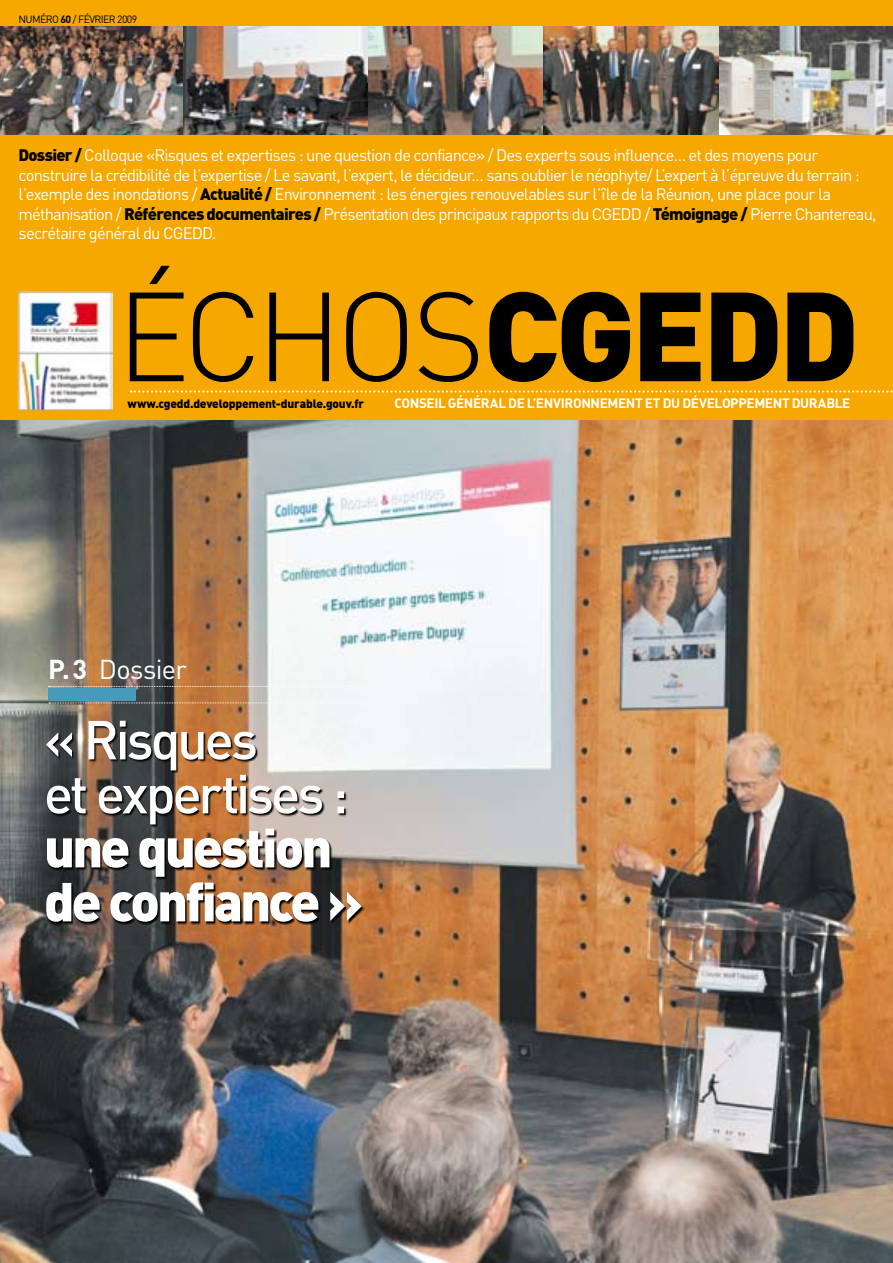
<style>
.page{position:relative;width:893px;height:1263px;background:#fff}
.page>*{position:absolute;margin:0;border:0;box-sizing:border-box;transform-origin:0 0}
.t1{font:300 124.5px "DIN";letter-spacing:-.055em;color:#000}
.t2{font:900 54px/54px "DIN";letter-spacing:-.055em;color:#fff}
.t3{font:500 54px/54px "DIN";letter-spacing:-.06em;color:#fff}
.t4{font:27px "DIN";letter-spacing:-.025em;color:#fff}
.t5{font:16.5px/19.5px "DIN";letter-spacing:-.05em;color:#fff}
.t6{font:700 13.5px "DIN";letter-spacing:-.025em;color:#fff}
.t7{font:900 12px "DIN";letter-spacing:-.02em;color:#000}
.t8{font:10.5px "DIN";letter-spacing:-.06em;color:#000}
.s1{font-weight:700}
.s2{font-weight:900;color:#000}
.s3{font-weight:900}
</style>
<div class="page">
<div style="left:0;top:0;width:893px;height:432px;background:#f6a800"></div>
<svg style="left:131px;top:390px;width:762px;height:3px"></svg>
<img style="left:17px;top:291px;width:95px;height:119px">
<img style="left:0;top:421px;width:893px;height:842px">
<img style="left:38px;top:705px;width:444px;height:291px">
<div style="left:49px;top:688px;width:87px;height:13px;background:#479ab9"></div>
<svg style="left:49px;top:686px;width:316px;height:1px"></svg>
<svg style="left:49px;top:702px;width:316px;height:1px"></svg>
<img style="left:718px;top:27px;width:175px;height:108px">
<img style="left:543px;top:27px;width:175px;height:108px">
<img style="left:367px;top:27px;width:176px;height:108px">
<img style="left:182px;top:27px;width:185px;height:108px">
<img style="left:0;top:27px;width:182px;height:108px">
<p class="t8" style="left:19px;top:13px;width:120px">Numéro <span class="s1">60</span> / Février 2009</p>
<p class="t5" style="left:19px;top:145px;width:859px"><span class="s2">Dossier /</span> Colloque «Risques et expertises : une question de confiance» / Des experts sous influence… et des moyens pour construire la crédibilité de l’expertise / Le savant, l’expert, le décideur… sans oublier le néophyte/ L’expert à l’épreuve du terrain : l’exemple des inondations / <span class="s2">Actualité /</span> Environnement : les énergies renouvelables sur l’île de la Réunion, une place pour la méthanisation / <span class="s2">Références documentaires /</span> Présentation des principaux rapports du CGEDD / <span class="s2">Témoignage /</span> Pierre Chantereau, secrétaire général du CGEDD.</p>
<h1 class="t1" style="left:116px;top:260px;width:659px">Échos<span class="s3">cgedd</span></h1>
<p class="t7" style="left:127px;top:396px;width:238px">www.cgedd.developpement-durable.gouv.fr</p>
<p class="t6" style="left:394px;top:394px;width:457px">CONSEIL GÉNÉRAL DE L’ENVIRONNEMENT ET DU DÉVELOPPEMENT DURABLE</p>
<h3 class="t4" style="left:48px;top:652px;width:140px"><span class="s1">P.3</span> Dossier</h3>
<h2 class="t3" style="left:44px;top:711px;width:306px">« Risques<br>et expertises :</h2>
<h2 class="t2" style="left:44px;top:818px;width:321px">une question de confiance »</h2>
</div>
